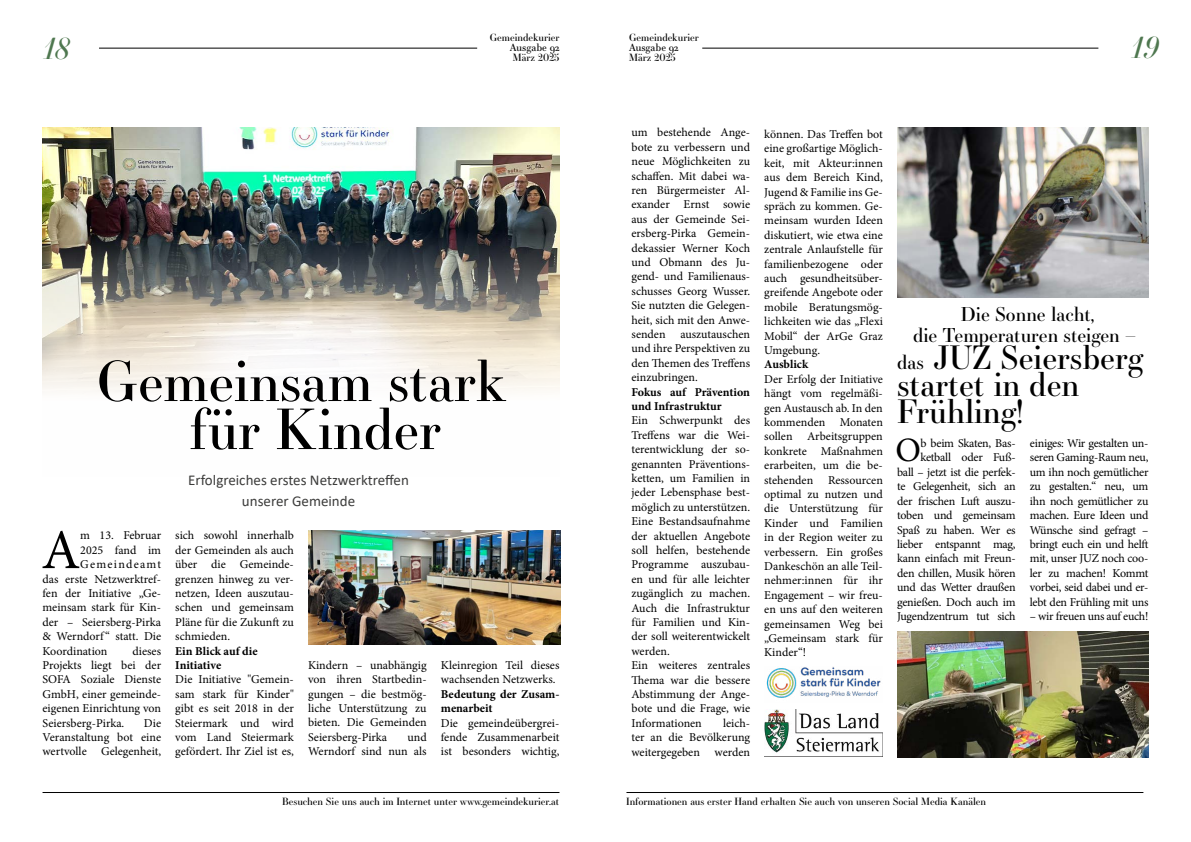
<style>
.page{position:relative;width:1191px;height:842px;background:#fff}
.page>*{position:absolute;margin:0;border:0;box-sizing:border-box;transform-origin:0 0}
.t1{font:56.3px "Minion Pro";color:#000}
.t2{font:55px/48px "Essonnes Display";color:#000;text-align:center}
.t3{font:34.2px "Minion Pro";color:#000}
.t4{font:32px/27px "Essonnes Display";color:#000}
.t5{font:italic 29px "Essonnes Headline";color:#4e774f}
.t6{font:19px/21px "Essonnes Display";color:#000;text-align:center}
.t7{font:15px/21px "Calibri";color:#3c3c3b;text-align:center}
.t8{font:12px/14.4px "Minion Pro";letter-spacing:-.005em;color:#000;text-align:justify}
.t9{font:700 12px/14.4px "Minion Pro";color:#000}
.t10{font:12px "Minion Pro";letter-spacing:.105em;color:#000}
.t11{font:10px "Essonnes Display";color:#000}
.t12{font:10px "Essonnes Text";color:#000}
.s1{font-size:19px}
</style>
<div class="page">
<hr style="left:702px;top:48px;width:396px;height:1px;background:#000">
<hr style="left:99px;top:48px;width:378px;height:1px;background:#000">
<hr style="left:43px;top:792px;width:516px;height:1px;background:#000">
<hr style="left:626px;top:792px;width:517px;height:1px;background:#000">
<img style="left:43px;top:128px;width:517px;height:267px">
<img style="left:308px;top:531px;width:252px;height:114px">
<img style="left:764px;top:709px;width:119px;height:48px">
<img style="left:766px;top:667px;width:115px;height:31px">
<img style="left:897px;top:631px;width:251px;height:126px">
<img style="left:897px;top:128px;width:251px;height:169px">
<h3 class="t5" style="left:44px;top:27px;width:28px">18</h3>
<p class="t11" style="left:490px;top:30px;width:71px">Gemeindekurier</p>
<p class="t12" style="left:510px;top:40px;width:51px">Ausgabe 92</p>
<p class="t11" style="left:513px;top:50px;width:48px">März 2025</p>
<h2 class="t2" style="left:97px;top:355px;width:411px">Gemeinsam stark für Kinder</h2>
<p class="t7" style="left:188px;top:469px;width:222px">Erfolgreiches erstes Netzwerktreffen unserer Gemeinde</p>
<h1 class="t1" style="left:41px;top:512px;width:40px">A</h1>
<p class="t8" style="left:80px;top:528px;width:82px">m 13. Februar</p>
<p class="t8" style="left:80px;top:543px;width:82px">2025 fand im</p>
<p class="t10" style="left:80px;top:556px;width:82px">Gemeindeamt</p>
<p class="t8" style="left:43px;top:571px;width:120px">das erste Netzwerktref-</p>
<p class="t8" style="left:43px;top:586px;width:120px">fen der Initiative „Ge-</p>
<p class="t8" style="left:43px;top:600px;width:120px">meinsam stark für Kin-</p>
<p class="t8" style="left:43px;top:615px;width:120px">der – Seiersberg-Pirka</p>
<p class="t8" style="left:43px;top:629px;width:120px">&amp; Werndorf “ statt. Die</p>
<p class="t8" style="left:43px;top:643px;width:66px">Koordination</p>
<p class="t8" style="left:43px;top:643px;width:120px;text-indent:90px">dieses Projekts liegt bei der SOFA Soziale Dienste GmbH, einer gemeinde&shy;eigenen Einrichtung von Seiersberg-Pirka.</p>
<p class="t8" style="left:43px;top:715px;width:120px;text-indent:101px">Die Veranstaltung bot eine wertvolle Gelegenheit,</p>
<p class="t8" style="left:175px;top:528px;width:120px">sich sowohl innerhalb der Gemeinden als auch über die Gemeinde&shy;grenzen hinweg zu ver&shy;netzen, Ideen auszutau&shy;schen und gemeinsam Pläne für die Zukunft zu schmieden.</p>
<p class="t9" style="left:175px;top:643px;width:84px">Ein Blick auf die<br>Initiative</p>
<p class="t8" style="left:175px;top:672px;width:120px">Die Initiative "Gemein&shy;sam stark für Kinder" gibt es seit 2018 in der Steiermark und wird vom Land Steiermark gefördert. Ihr Ziel ist es,</p>
<p class="t8" style="left:308px;top:658px;width:120px">Kindern – unabhängig von ihren Startbedin&shy;gungen – die bestmög&shy;liche Unterstützung zu bieten. Die Gemeinden Seiersberg-Pirka</p>
<p class="t8" style="left:308px;top:730px;width:120px;text-align:right">und<br>Werndorf sind nun als</p>
<p class="t8" style="left:441px;top:658px;width:120px">Kleinregion Teil dieses wachsenden Netzwerks.</p>
<p class="t9" style="left:441px;top:687px;width:120px">Bedeutung der Zusam&shy;menarbeit</p>
<p class="t8" style="left:441px;top:716px;width:120px">Die gemeindeübergrei&shy;fende Zusammenarbeit ist besonders wichtig,</p>
<p class="t11" style="left:629px;top:30px;width:71px">Gemeindekurier</p>
<p class="t12" style="left:629px;top:40px;width:51px">Ausgabe 92</p>
<p class="t11" style="left:629px;top:50px;width:48px">März 2025</p>
<h3 class="t5" style="left:1132px;top:26px;width:29px">19</h3>
<p class="t8" style="left:631px;top:125px;width:120px">um bestehende Ange&shy;bote zu verbessern und neue Möglichkeiten zu schaffen. Mit dabei wa&shy;ren Bürgermeister Al&shy;exander Ernst sowie aus der Gemeinde Sei&shy;ersberg-Pirka Gemein&shy;dekassier Werner Koch und Obmann des Ju&shy;gend- und Familienaus&shy;schusses Georg Wusser.<br>Sie nutzten die Gelegen&shy;heit, sich mit den Anwe&shy;senden auszutauschen und ihre Perspektiven zu den Themen des Treffens einzubringen.</p>
<p class="t9" style="left:631px;top:384px;width:120px">Fokus auf Prävention und Infrastruktur</p>
<p class="t8" style="left:631px;top:413px;width:120px;text-align:left">Ein Schwerpunkt des<br>Treffens war die Wei&shy;terentwicklung der so&shy;genannten Präventions&shy;ketten, um Familien in jeder Lebensphase best&shy;möglich zu unterstützen.<br>Eine Bestandsaufnahme der aktuellen Angebote soll helfen, bestehende<br>Programme auszubau&shy;en und für alle leichter zugänglich zu machen.<br>Auch die Infrastruktur für Familien und Kin&shy;der soll weiterentwickelt werden.<br>Ein weiteres zentrales<br>Thema war die bessere<br>Abstimmung der Ange&shy;bote und die Frage, wie<br>Informationen</p>
<p class="t8" style="left:631px;top:716px;width:120px;text-indent:92px">leich&shy;ter an die Bevölkerung weitergegeben werden</p>
<p class="t8" style="left:764px;top:127px;width:120px">können. Das Treffen bot eine großartige Möglich&shy;keit, mit Akteur:innen aus dem Bereich Kind, Jugend &amp; Familie ins Ge&shy;spräch zu kommen. Ge&shy;meinsam wurden Ideen diskutiert, wie etwa eine zentrale Anlaufstelle für familienbezogene oder auch gesundheitsüber&shy;greifende Angebote oder mobile Beratungsmög&shy;lichkeiten wie das „Flexi Mobil“ der ArGe Graz Umgebung.</p>
<p class="t9" style="left:764px;top:357px;width:45px">Ausblick</p>
<p class="t8" style="left:764px;top:372px;width:120px">Der Erfolg der Initiative hängt vom regelmäßi&shy;gen Austausch ab. In den kommenden Monaten sollen Arbeitsgruppen konkrete Maßnahmen erarbeiten, um die be&shy;stehenden Ressourcen optimal zu nutzen und die Unterstützung für Kinder und Familien in der Region weiter zu verbessern. Ein großes Dankeschön an alle Teil&shy;nehmer:innen für ihr Engagement – wir freu&shy;en uns auf den weiteren gemeinsamen Weg bei „Gemeinsam stark für Kinder“!</p>
<h3 class="t6" style="left:913px;top:303px;width:225px">Die Sonne lacht,<br>die Temperaturen steigen –</h3>
<h3 class="t4" style="left:897px;top:343px;width:248px"><span class="s1">das</span> JUZ Seiersberg startet in den<br>Frühling!</h3>
<p class="t8" style="left:897px;top:436px;width:120px;text-align:right">b beim Skaten, Bas&shy;ketball oder Fuß-<br>ball – jetzt ist die perfek&shy;te Gelegenheit, sich an der frischen Luft auszu&shy;toben und gemeinsam<br>Spaß zu haben. Wer es lieber entspannt mag, kann einfach mit Freun&shy;den chillen, Musik hören und das Wetter draußen genießen. Doch auch im<br>Jugendzentrum tut sich</p>
<p class="t8" style="left:1029px;top:436px;width:120px">einiges: Wir gestalten un&shy;seren Gaming-Raum neu, um ihn noch gemütlicher zu gestalten.“ neu, um ihn noch gemütlicher zu machen. Eure Ideen und Wünsche sind gefragt – bringt euch ein und helft mit, unser JUZ noch coo&shy;ler zu machen! Kommt vorbei, seid dabei und er&shy;lebt den Frühling mit uns</p>
<h3 class="t3" style="left:895px;top:428px;width:27px">O</h3>
<p class="t8" style="left:1029px;top:609px;width:120px">– wir freuen uns auf euch!</p>
<p class="t11" style="left:282px;top:794px;width:278px">Besuchen Sie uns auch im Internet unter www.gemeindekurier.at</p>
<p class="t11" style="left:626px;top:794px;width:361px">Informationen aus erster Hand erhalten Sie auch von unseren Social Media Kanälen</p>
</div>
